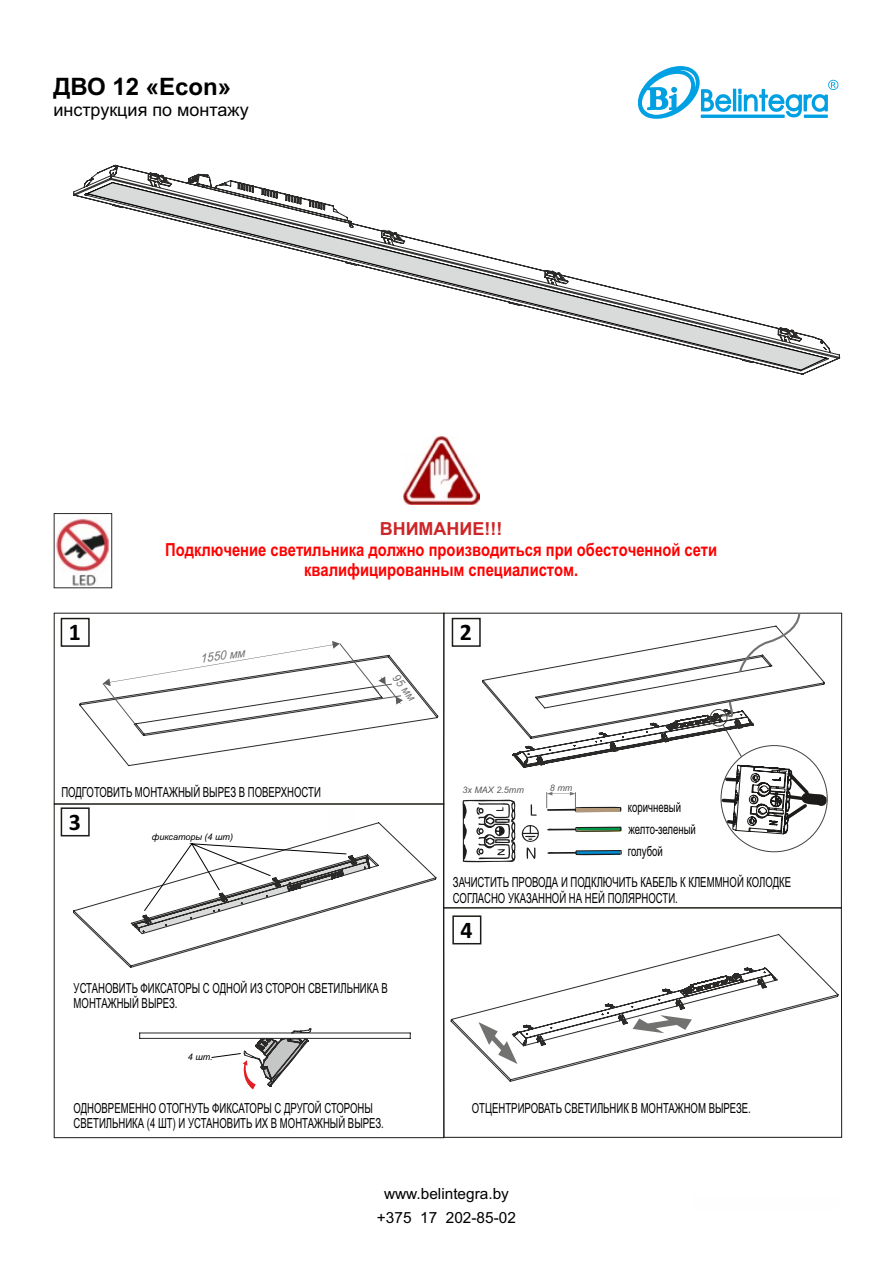
<style>
.page{position:relative;width:893px;height:1263px;background:#fff}
.page>*{position:absolute;margin:0;border:0;box-sizing:border-box;transform-origin:0 0}
.t1{font:700 24px "Arial";color:#000}
.t2{font:700 23.85px "Calibri";color:#000}
.t3{font:700 18px/20.5px "Arial Narrow";color:#f00;text-align:center}
.t4{font:18px "Arial";color:#000}
.t5{font:700 18px "Arial";color:#cd2628}
.t6{font:15.45px "Arial";color:#000}
.t7{font:13.8px/15.5px "Arial";color:#000;scale:.69 1}
.t8{font:italic 12.3px "Arial";color:#727271;scale:.94 1}
.t9{font:italic 11.7px "Arial";color:#727271;scale:.92 1}
.t10{font:italic 9px "Arial";color:#000}
.t11{font:italic 9px "Arial";color:#5b5b5b}
</style>
<div class="page">
<svg style="left:638px;top:66px;width:200px;height:53px"></svg>
<div style="left:61px;top:618px;width:29px;height:29px;border:2px solid #1c1b17"></div>
<img style="left:403px;top:436px;width:76px;height:69px">
<img style="left:56px;top:517px;width:53px;height:47px">
<div style="left:54px;top:513px;width:58px;height:75px;border:1px solid #2b2a29"></div>
<svg style="left:73px;top:164px;width:768px;height:211px"></svg>
<svg style="left:85px;top:182px;width:744px;height:189px"></svg>
<svg style="left:64px;top:556px;width:389px;height:199px"></svg>
<svg style="left:102px;top:641px;width:301px;height:86px"></svg>
<div style="left:452px;top:618px;width:29px;height:29px;border:2px solid #1c1b17"></div>
<svg style="left:459px;top:612px;width:379px;height:241px"></svg>
<svg style="left:738px;top:612px;width:63px;height:62px"></svg>
<div style="left:710px;top:709px;width:17px;height:17px;border:1px solid #434242;border-radius:50%"></div>
<svg style="left:719px;top:699px;width:23px;height:58px"></svg>
<svg style="left:462px;top:792px;width:160px;height:63px"></svg>
<svg style="left:62px;top:755px;width:383px;height:213px"></svg>
<div style="left:61px;top:808px;width:28px;height:28px;background:#fefefe"></div>
<div style="left:61px;top:807px;width:29px;height:29px;border:2px solid #1c1b17"></div>
<svg style="left:438px;top:855px;width:405px;height:284px"></svg>
<div style="left:453px;top:916px;width:28px;height:28px;background:#fefefe"></div>
<div style="left:452px;top:915px;width:29px;height:29px;border:2px solid #1c1b17"></div>
<svg style="left:633px;top:1015px;width:59px;height:18px"></svg>
<svg style="left:478px;top:1022px;width:39px;height:42px"></svg>
<hr style="left:576px;top:808px;width:44px;height:3px;background:#af9778">
<svg style="left:139px;top:1028px;width:272px;height:61px"></svg>
<svg style="left:133px;top:843px;width:236px;height:91px"></svg>
<h1 class="t1" style="left:53px;top:77px;width:179px">ДВО 12 «Econ»</h1>
<h3 class="t4" style="left:53px;top:103px;width:197px">инструкция по монтажу</h3>
<h2 class="t2" style="left:69px;top:622px;width:14px">1</h2>
<h3 class="t5" style="left:380px;top:522px;width:124px">ВНИМАНИЕ!!!</h3>
<h3 class="t3" style="left:165px;top:541px;width:554px">Подключение светильника должно производиться при обесточенной сети квалифицированным специалистом.</h3>
<p class="t8" style="left:199px;top:655px;width:49px;rotate:-9deg">1550 мм</p>
<p class="t9" style="left:399px;top:673px;width:34px;rotate:52deg">95 мм</p>
<h2 class="t2" style="left:460px;top:622px;width:14px">2</h2>
<p class="t7" style="left:61px;top:785px;width:378px">ПОДГОТОВИТЬ МОНТАЖНЫЙ ВЫРЕЗ В ПОВЕРХНОСТИ</p>
<h2 class="t2" style="left:69px;top:812px;width:14px">3</h2>
<p class="t10" style="left:152px;top:833px;width:83px">фиксаторы (4 шт)</p>
<p class="t7" style="left:74px;top:981px;width:457px">УСТАНОВИТЬ ФИКСАТОРЫ С ОДНОЙ ИЗ СТОРОН СВЕТИЛЬНИКА В<br>МОНТАЖНЫЙ ВЫРЕЗ.</p>
<p class="t10" style="left:188px;top:1053px;width:26px">4 шт.</p>
<p class="t11" style="left:462px;top:787px;width:63px">3x MAX 2.5mm</p>
<p class="t11" style="left:550px;top:784px;width:24px">8 mm</p>
<p class="t7" style="left:628px;top:801px;width:79px">коричневый</p>
<p class="t7" style="left:628px;top:822px;width:99px">желто-зеленый</p>
<p class="t7" style="left:628px;top:844px;width:52px">голубой</p>
<p class="t7" style="left:453px;top:876px;width:492px">ЗАЧИСТИТЬ ПРОВОДА И ПОДКЛЮЧИТЬ КАБЕЛЬ К КЛЕММНОЙ КОЛОДКЕ<br>СОГЛАСНО УКАЗАННОЙ НА НЕЙ ПОЛЯРНОСТИ.</p>
<h2 class="t2" style="left:461px;top:920px;width:14px">4</h2>
<p class="t7" style="left:73px;top:1101px;width:451px">ОДНОВРЕМЕННО ОТОГНУТЬ ФИКСАТОРЫ С ДРУГОЙ СТОРОНЫ<br>СВЕТИЛЬНИКА (4 ШТ) И УСТАНОВИТЬ ИХ В МОНТАЖНЫЙ ВЫРЕЗ.</p>
<p class="t7" style="left:472px;top:1101px;width:406px">ОТЦЕНТРИРОВАТЬ СВЕТИЛЬНИК В МОНТАЖНОМ ВЫРЕЗЕ.</p>
<p class="t6" style="left:384px;top:1187px;width:126px">www.belintegra.by</p>
<p class="t6" style="left:377px;top:1211px;width:141px">+375 17 202-85-02</p>
</div>
